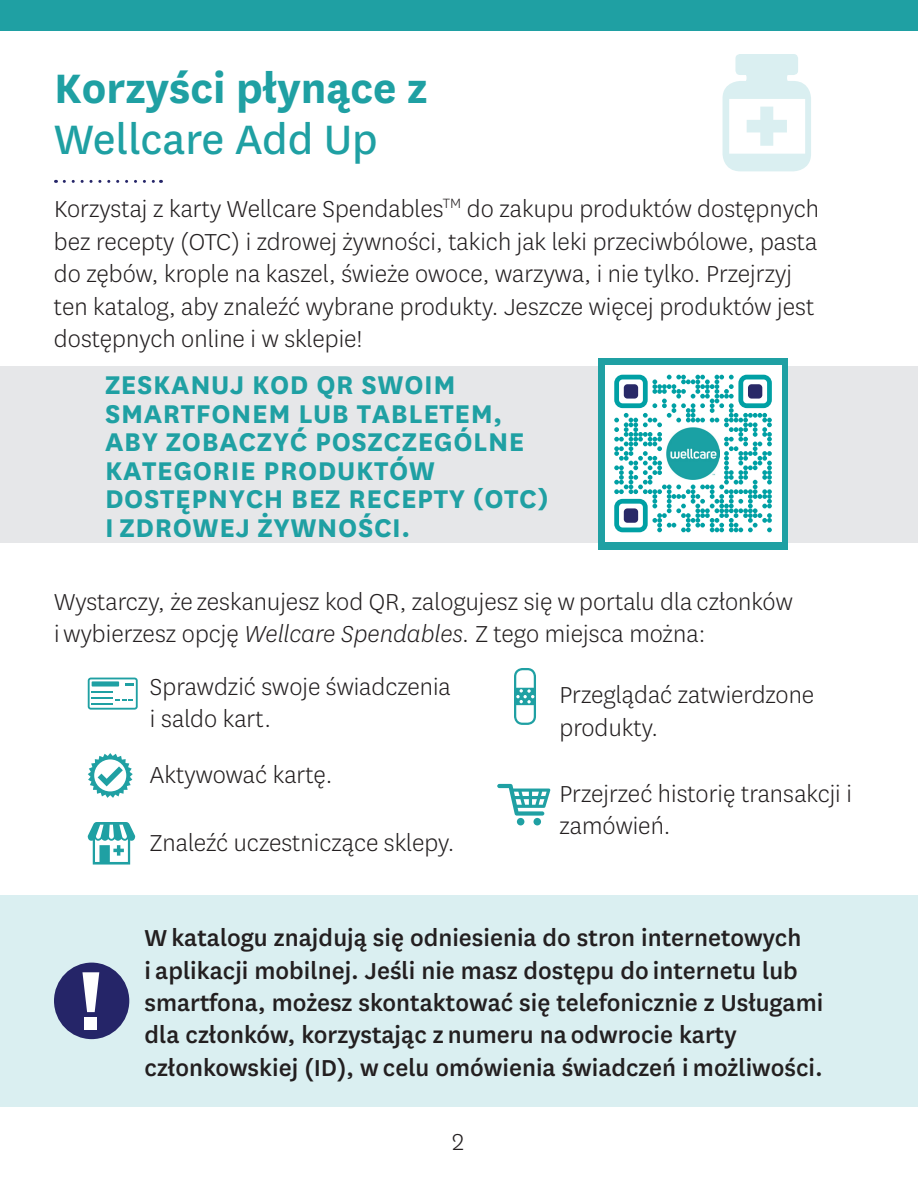
<style>
.page{position:relative;width:918px;height:1188px;background:#fff}
.page>*{position:absolute;margin:0;border:0;box-sizing:border-box;transform-origin:0 0}
.t1{font:700 48px "Centene Sans";color:#1fa0a3}
.t2{font:48px "Centene Sans";color:#1fa0a3}
.t3{font:700 30px/28.5px "Centene Sans";letter-spacing:.02em;color:#1fa0a3}
.t4{font:300 27px/32.4px "Centene Sans";color:#231f20}
.t5{font:500 27px/32.4px "Centene Sans";color:#231f20}
.s1{font-style:italic}
</style>
<div class="page">
<div style="left:0;top:0;width:918px;height:31px;background:#1fa0a3"></div>
<div style="left:0;top:367px;width:918px;height:176px;background:#e6e7e9"></div>
<div style="left:0;top:895px;width:918px;height:212px;background:#daeff1"></div>
<svg style="left:64px;top:180px;width:97px;height:3px"></svg>
<svg style="left:723px;top:54px;width:88px;height:117px"></svg>
<div style="left:599px;top:358px;width:189px;height:191px;background:#1fa0a3"></div>
<div style="left:605px;top:365px;width:177px;height:177px;background:#fff"></div>
<svg style="left:614px;top:375px;width:158px;height:157px"></svg>
<img style="left:667px;top:427px;width:52px;height:53px">
<svg style="left:88px;top:678px;width:50px;height:32px"></svg>
<svg style="left:88px;top:753px;width:45px;height:45px"></svg>
<svg style="left:514px;top:668px;width:22px;height:57px"></svg>
<div style="left:517px;top:818px;width:7px;height:7px;background:#1fa0a3;border-radius:50%"></div>
<div style="left:534px;top:818px;width:7px;height:7px;background:#1fa0a3;border-radius:50%"></div>
<svg style="left:497px;top:784px;width:53px;height:32px"></svg>
<svg style="left:88px;top:822px;width:47px;height:43px"></svg>
<div style="left:54px;top:963px;width:75px;height:76px;background:#252568;border-radius:50%"></div>
<div style="left:85px;top:1017px;width:12px;height:12px;background:#fff"></div>
<svg style="left:82px;top:972px;width:17px;height:40px"></svg>
<h1 class="t1" style="left:54px;top:54px;width:375px">Korzyści płynące z</h1>
<h1 class="t2" style="left:54px;top:107px;width:325px">Wellcare Add Up</h1>
<p class="t4" style="left:54px;top:192px;width:767px">Korzystaj z karty Wellcare Spendables<sup>TM</sup> do zakupu produktów dostępnych bez recepty (OTC) i zdrowej żywności, takich jak leki przeciwbólowe, pasta do zębów, krople na kaszel, świeże owoce, warzywa, i nie tylko. Przejrzyj ten katalog, aby znaleźć wybrane produkty. Jeszcze więcej produktów jest dostępnych online i w sklepie!</p>
<p class="t3" style="left:105px;top:369px;width:445px">ZESKANUJ KOD QR SWOIM<br>SMARTFONEM LUB TABLETEM,<br>ABY ZOBACZYĆ POSZCZEGÓLNE<br>KATEGORIE PRODUKTÓW<br>DOSTĘPNYCH BEZ RECEPTY (OTC)<br>I ZDROWEJ ŻYWNOŚCI.</p>
<p class="t4" style="left:54px;top:585px;width:740px">Wystarczy, że zeskanujesz kod QR, zalogujesz się w portalu dla członków i wybierzesz opcję <span class="s1">Wellcare Spendables.</span> Z tego miejsca można:</p>
<p class="t4" style="left:150px;top:670px;width:302px">Sprawdzić swoje świadczenia i saldo kart.</p>
<p class="t4" style="left:150px;top:758px;width:184px">Aktywować kartę.</p>
<p class="t4" style="left:560px;top:678px;width:256px">Przeglądać zatwierdzone produkty.</p>
<p class="t4" style="left:559px;top:777px;width:294px">Przejrzeć historię transakcji i zamówień.</p>
<p class="t4" style="left:150px;top:826px;width:306px">Znaleźć uczestniczące sklepy.</p>
<p class="t5" style="left:145px;top:920px;width:680px">W katalogu znajdują się odniesienia do stron internetowych<br>i aplikacji mobilnej. Jeśli nie masz dostępu do internetu lub smartfona, możesz skontaktować się telefonicznie z Usługami dla członków, korzystając z numeru na odwrocie karty członkowskiej (ID), w celu omówienia świadczeń i możliwości.</p>
<p class="t4" style="left:452px;top:1125px;width:13px">2</p>
</div>
